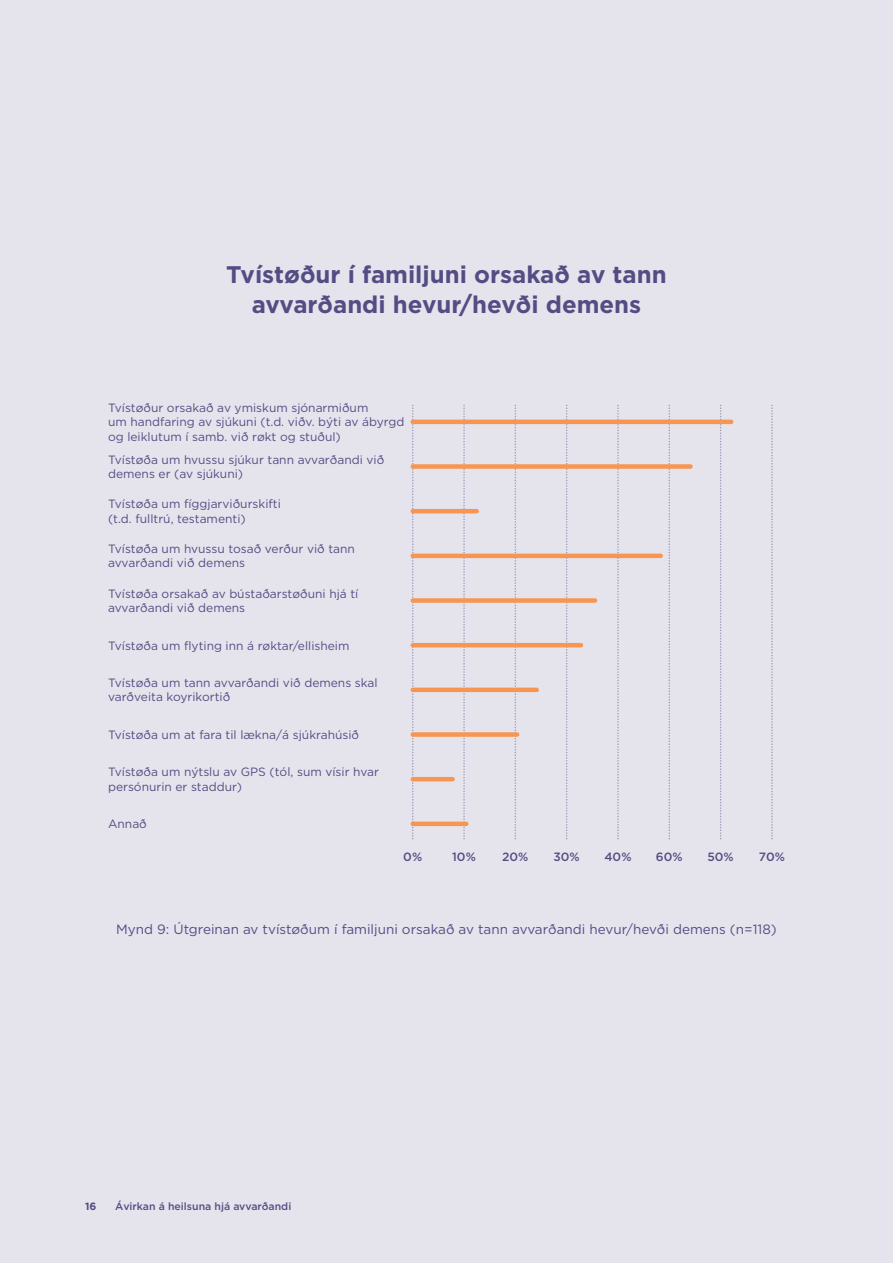
<style>
.page{position:relative;width:893px;height:1263px;background:#e5e4ed}
.page>*{position:absolute;margin:0;border:0;box-sizing:border-box;transform-origin:0 0}
.Heading_-_Grafar{font:700 24px/30px "Gotham";color:#534d83;text-align:center}
.Fragreiding_-_Grafar{font:13.5px "Gotham";color:#534d83}
.t1{font:12px/14.4px "Gotham";color:#534d83}
.t2{font:500 12px "Gotham";color:#534d83}
.Kapittul{font:500 10.5px "Gotham";color:#534d83}
.t3{font:700 10.5px "Gotham";color:#534d83}
</style>
<div class="page">
<svg style="left:412px;top:405px;width:1px;height:434px"></svg>
<svg style="left:617px;top:405px;width:2px;height:434px"></svg>
<svg style="left:515px;top:405px;width:1px;height:434px"></svg>
<svg style="left:463px;top:405px;width:2px;height:434px"></svg>
<svg style="left:566px;top:405px;width:1px;height:434px"></svg>
<svg style="left:669px;top:405px;width:1px;height:434px"></svg>
<svg style="left:720px;top:405px;width:1px;height:434px"></svg>
<svg style="left:771px;top:405px;width:2px;height:434px"></svg>
<hr style="left:413px;top:822px;width:53px;height:4px;background:#f79551">
<hr style="left:413px;top:777px;width:40px;height:4px;background:#f79551">
<div style="left:413px;top:732px;width:104px;height:5px;background:#f79551"></div>
<hr style="left:413px;top:688px;width:124px;height:4px;background:#f79551">
<hr style="left:413px;top:643px;width:168px;height:4px;background:#f79551">
<div style="left:413px;top:598px;width:182px;height:5px;background:#f79551"></div>
<hr style="left:413px;top:554px;width:248px;height:4px;background:#f79551">
<hr style="left:413px;top:509px;width:64px;height:4px;background:#f79551">
<div style="left:413px;top:464px;width:277px;height:5px;background:#f79551"></div>
<hr style="left:413px;top:420px;width:318px;height:4px;background:#f79551">
<p class="Heading_-_Grafar" style="left:226px;top:259px;width:442px">Tvístøður í familjuni orsakað av tann avvarðandi hevur/hevði demens</p>
<p class="t1" style="left:108px;top:400px;width:298px">Tvístøður orsakað av ymiskum sjónarmiðum<br>um handfaring av sjúkuni (t.d. viðv. býti av ábyrgd og leiklutum í samb. við røkt og stuðul)</p>
<p class="t1" style="left:108px;top:452px;width:278px">Tvístøða um hvussu sjúkur tann avvarðandi við demens er (av sjúkuni)</p>
<p class="t1" style="left:108px;top:497px;width:174px">Tvístøða um fíggjarviðurskifti (t.d. fulltrú, testamenti)</p>
<p class="t1" style="left:108px;top:541px;width:248px">Tvístøða um hvussu tosað verður við tann avvarðandi við demens</p>
<p class="t1" style="left:108px;top:586px;width:252px">Tvístøða orsakað av bústaðarstøðuni hjá tí avvarðandi við demens</p>
<p class="t1" style="left:108px;top:638px;width:243px">Tvístøða um flyting inn á røktar/ellisheim</p>
<p class="t1" style="left:108px;top:675px;width:271px">Tvístøða um tann avvarðandi við demens skal varðveita koyrikortið</p>
<p class="t1" style="left:108px;top:727px;width:253px">Tvístøða um at fara til lækna/á sjúkrahúsið</p>
<p class="t1" style="left:108px;top:765px;width:272px">Tvístøða um nýtslu av GPS (tól, sum vísir hvar persónurin er staddur)</p>
<p class="t1" style="left:108px;top:816px;width:40px">Annað</p>
<p class="t2" style="left:403px;top:850px;width:20px">0%</p>
<p class="t2" style="left:452px;top:850px;width:25px">10%</p>
<p class="t2" style="left:502px;top:850px;width:28px">20%</p>
<p class="t2" style="left:553px;top:850px;width:28px">30%</p>
<p class="t2" style="left:604px;top:850px;width:29px">40%</p>
<p class="t2" style="left:656px;top:850px;width:28px">60%</p>
<p class="t2" style="left:707px;top:850px;width:28px">50%</p>
<p class="t2" style="left:759px;top:850px;width:27px">70%</p>
<p class="Fragreiding_-_Grafar" style="left:116px;top:922px;width:662px">Mynd 9: Útgreinan av tvístøðum í familjuni orsakað av tann avvarðandi hevur/hevði demens (n=118)</p>
<p class="t3" style="left:85px;top:1200px;width:13px">16</p>
<p class="Kapittul" style="left:115px;top:1201px;width:178px">Ávirkan á heilsuna hjá avvarðandi</p>
</div>
